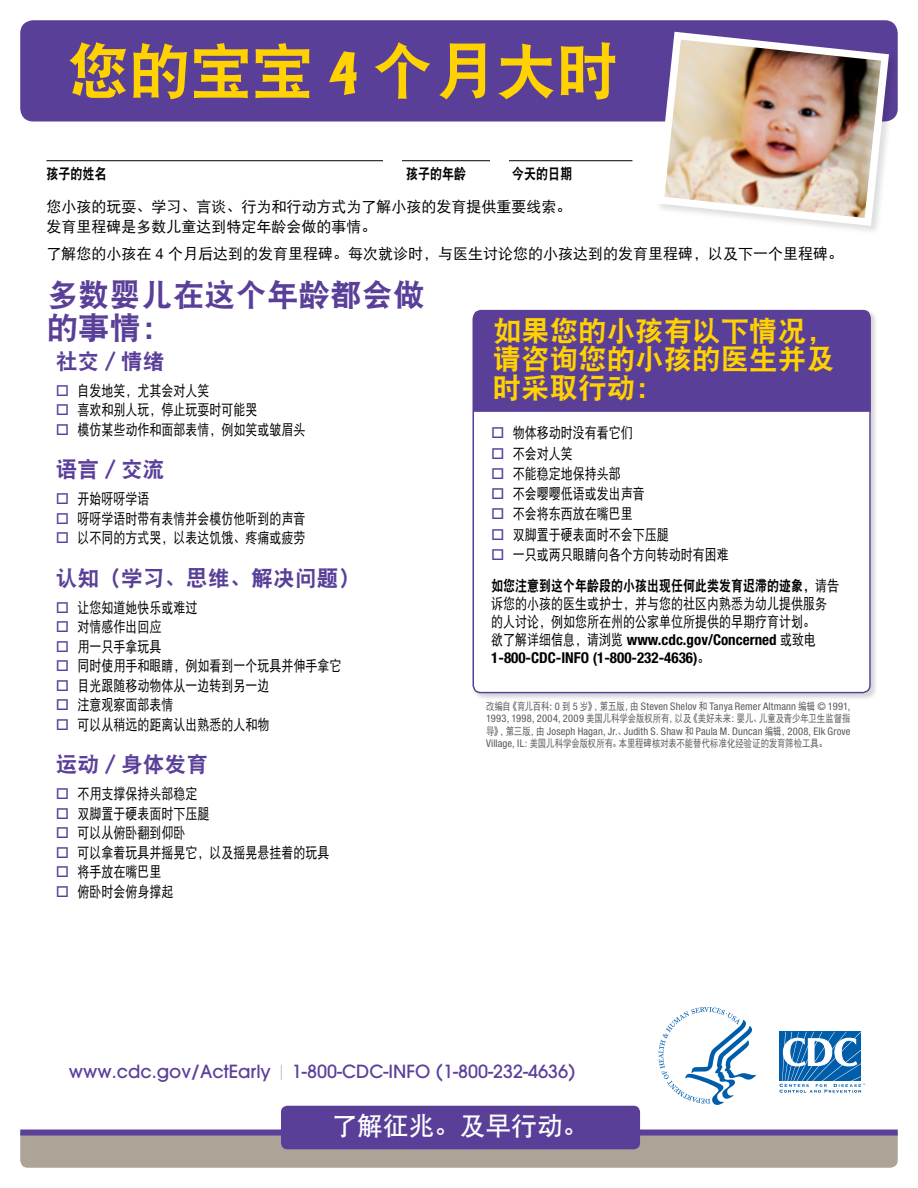
<style>
.page{position:relative;width:918px;height:1188px;background:#fff}
.page>*{position:absolute;margin:0;border:0;box-sizing:border-box;transform-origin:0 0}
.t1{font:61.5px "DFP Hei W9";color:#ffd200}
.t2{font:31.5px/33px "DFP Hei W9";color:#5a3f99}
.t3{font:28.5px/28.5px "DFP Hei W9";color:#ffd200;text-align:justify}
.t4{font:25.65px "DFP Hei W7";color:#fff}
.t5{font:21.75px "DFP Hei W9";color:#5a3f99}
.t6{font:500 18px "Avant Garde";color:#5a3f99}
.t7{font:15px/18px "DFP Hei W5";color:#000;scale:.8 1}
.t8{font:15px/19.5px "DFP Hei W5";color:#000}
.t9{font:15px "DFP Hei W9";color:#000;scale:.8 1}
.t10{font:condensed 10.5px/12.3px "Helvetica Neue";letter-spacing:.015em;color:#58595b;text-align:justify}
.s1{font-family:"Coop";font-weight:800}
.s2{font-family:"Helvetica Neue"}
.s3{color:#5a3f99}
.s4{font-family:"DFP Hei W9"}
.s5{font-family:"Helvetica Neue";font-weight:700;font-stretch:condensed}
.s6{font-family:"DFP Hei W5";font-stretch:normal}
.s7{font-weight:200;color:#9d8ec3}
</style>
<div class="page">
<div style="left:20px;top:20px;width:878px;height:102px;background:#5a3f99;border-radius:13px"></div>
<hr style="left:46px;top:160px;width:586px;height:1px;background:#000">
<div style="left:383px;top:155px;width:19px;height:13px;background:#fff"></div>
<div style="left:490px;top:155px;width:19px;height:12px;background:#fff"></div>
<div style="left:473px;top:309px;width:405px;height:392px;background:#000;opacity:.17"></div>
<div style="left:473px;top:310px;width:398px;height:383px;background:#fff;border-radius:8px"></div>
<div style="left:473px;top:310px;width:398px;height:102px;background:#5a3f99"></div>
<div style="left:473px;top:311px;width:398px;height:382px;border:2px solid #5a3f99;border-radius:8px"></div>
<div style="left:656px;top:31px;width:243px;height:204px;background:#000;opacity:.13"></div>
<svg style="left:656px;top:32px;width:233px;height:194px"></svg>
<img style="left:664px;top:40px;width:217px;height:178px">
<div style="left:20px;top:1136px;width:878px;height:32px;background:#ada497"></div>
<div style="left:20px;top:1130px;width:878px;height:6px;background:#5a3f99"></div>
<div style="left:281px;top:1106px;width:359px;height:43px;background:#5a3f99;border-radius:6px"></div>
<svg style="left:779px;top:1031px;width:82px;height:1px"></svg>
<svg style="left:779px;top:1032px;width:86px;height:61px"></svg>
<svg style="left:658px;top:1007px;width:98px;height:98px"></svg>
<p class="t1" style="left:68px;top:40px;width:552px">您的宝宝 <span class="s1">4</span> 个月大时</p>
<p class="t9" style="left:46px;top:166px;width:76px">孩子的姓名</p>
<p class="t9" style="left:406px;top:166px;width:76px">孩子的年龄</p>
<p class="t9" style="left:512px;top:166px;width:76px">今天的日期</p>
<p class="t8" style="left:46px;top:197px;width:526px">您小孩的玩耍、学习、言谈、行为和行动方式为了解小孩的发育提供重要线索。发育里程碑是多数儿童达到特定年龄会做的事情。</p>
<p class="t8" style="left:46px;top:244px;width:798px">了解您的小孩在 <span class="s2">4</span> 个月后达到的发育里程碑。每次就诊时，与医生讨论您的小孩达到的发育里程碑，以及下一个里程碑。</p>
<p class="t2" style="left:47px;top:278px;width:379px">多数婴儿在这个年龄都会做的事情：</p>
<p class="t5" style="left:56px;top:350px;width:110px">社交／情绪</p>
<p class="t7" style="left:56px;top:381px;width:194px"><span class="s3">□</span> 自发地笑，尤其会对人笑</p>
<p class="t7" style="left:56px;top:401px;width:254px"><span class="s3">□</span> 喜欢和别人玩，停止玩耍时可能哭</p>
<p class="t7" style="left:56px;top:420px;width:314px"><span class="s3">□</span> 模仿某些动作和面部表情，例如笑或皱眉头</p>
<p class="t5" style="left:56px;top:459px;width:110px">语言／交流</p>
<p class="t7" style="left:56px;top:490px;width:119px"><span class="s3">□</span> 开始呀呀学语</p>
<p class="t7" style="left:56px;top:509px;width:314px"><span class="s3">□</span> 呀呀学语时带有表情并会模仿他听到的声音</p>
<p class="t7" style="left:56px;top:529px;width:314px"><span class="s3">□</span> 以不同的方式哭，以表达饥饿、疼痛或疲劳</p>
<p class="t5" style="left:56px;top:567px;width:306px">认知（学习、思维、解决问题）</p>
<p class="t7" style="left:56px;top:598px;width:179px"><span class="s3">□</span> 让您知道她快乐或难过</p>
<p class="t7" style="left:56px;top:618px;width:134px"><span class="s3">□</span> 对情感作出回应</p>
<p class="t7" style="left:56px;top:637px;width:134px"><span class="s3">□</span> 用一只手拿玩具</p>
<p class="t7" style="left:56px;top:657px;width:359px"><span class="s3">□</span> 同时使用手和眼睛，例如看到一个玩具并伸手拿它</p>
<p class="t7" style="left:56px;top:676px;width:269px"><span class="s3">□</span> 目光跟随移动物体从一边转到另一边</p>
<p class="t7" style="left:56px;top:696px;width:149px"><span class="s3">□</span> 注意观察面部表情</p>
<p class="t7" style="left:56px;top:715px;width:269px"><span class="s3">□</span> 可以从稍远的距离认出熟悉的人和物</p>
<p class="t5" style="left:56px;top:754px;width:154px">运动／身体发育</p>
<p class="t7" style="left:56px;top:785px;width:179px"><span class="s3">□</span> 不用支撑保持头部稳定</p>
<p class="t7" style="left:56px;top:804px;width:194px"><span class="s3">□</span> 双脚置于硬表面时下压腿</p>
<p class="t7" style="left:56px;top:824px;width:164px"><span class="s3">□</span> 可以从俯卧翻到仰卧</p>
<p class="t7" style="left:56px;top:843px;width:344px"><span class="s3">□</span> 可以拿着玩具并摇晃它，以及摇晃悬挂着的玩具</p>
<p class="t7" style="left:56px;top:863px;width:134px"><span class="s3">□</span> 将手放在嘴巴里</p>
<p class="t7" style="left:56px;top:882px;width:149px"><span class="s3">□</span> 俯卧时会俯身撑起</p>
<p class="t3" style="left:493px;top:316px;width:344px">如果您的小孩有以下情况，请咨询您的小孩的医生并及时采取行动：</p>
<p class="t7" style="left:491px;top:424px;width:178px"><span class="s3">□</span> 物体移动时没有看它们</p>
<p class="t7" style="left:491px;top:444px;width:103px"><span class="s3">□</span> 不会对人笑</p>
<p class="t7" style="left:491px;top:465px;width:163px"><span class="s3">□</span> 不能稳定地保持头部</p>
<p class="t7" style="left:491px;top:485px;width:193px"><span class="s3">□</span> 不会嘤嘤低语或发出声音</p>
<p class="t7" style="left:491px;top:505px;width:178px"><span class="s3">□</span> 不会将东西放在嘴巴里</p>
<p class="t7" style="left:491px;top:525px;width:223px"><span class="s3">□</span> 双脚置于硬表面时不会下压腿</p>
<p class="t7" style="left:491px;top:546px;width:298px"><span class="s3">□</span> 一只或两只眼睛向各个方向转动时有困难</p>
<p class="t7" style="left:491px;top:577px;width:436px"><span class="s4">如您注意到这个年龄段的小孩出现任何此类发育迟滞的迹象，</span>请告诉您的小孩的医生或护士，并与您的社区内熟悉为幼儿提供服务的人讨论，例如您所在州的公家单位所提供的早期疗育计划。<br>欲了解详细信息，请浏览 <span class="s5">www.cdc.gov/Concerned</span> 或致电<span class="s5">1-800-CDC-INFO (1-800-232-4636)</span>。</p>
<p class="t10" style="left:486px;top:700px;width:366px"><span class="s6">改编自《育儿百科：</span>0 <span class="s6">到</span> 5 <span class="s6">岁》，第五版，由</span> Steven Shelov <span class="s6">和</span> Tanya Remer Altmann <span class="s6">编辑</span> © 1991, 1993, 1998, 2004, 2009 <span class="s6">美国儿科学会版权所有，以及《美好未来：婴儿、儿童及青少年卫生监督指导》，第三版，由</span> Joseph Hagan, Jr.<span class="s6">、</span>Judith S. Shaw <span class="s6">和</span> Paula M. Duncan <span class="s6">编辑，</span>2008, Elk Grove Village, IL: <span class="s6">美国儿科学会版权所有。本里程碑核对表不能替代标准化经验证的发育筛检工具。</span></p>
<p class="t6" style="left:69px;top:1061px;width:508px">www.cdc.gov/ActEarly <span class="s7">|</span> 1-800-CDC-INFO (1-800-232-4636)</p>
<p class="t4" style="left:332px;top:1113px;width:258px">了解征兆。及早行动。</p>
</div>
